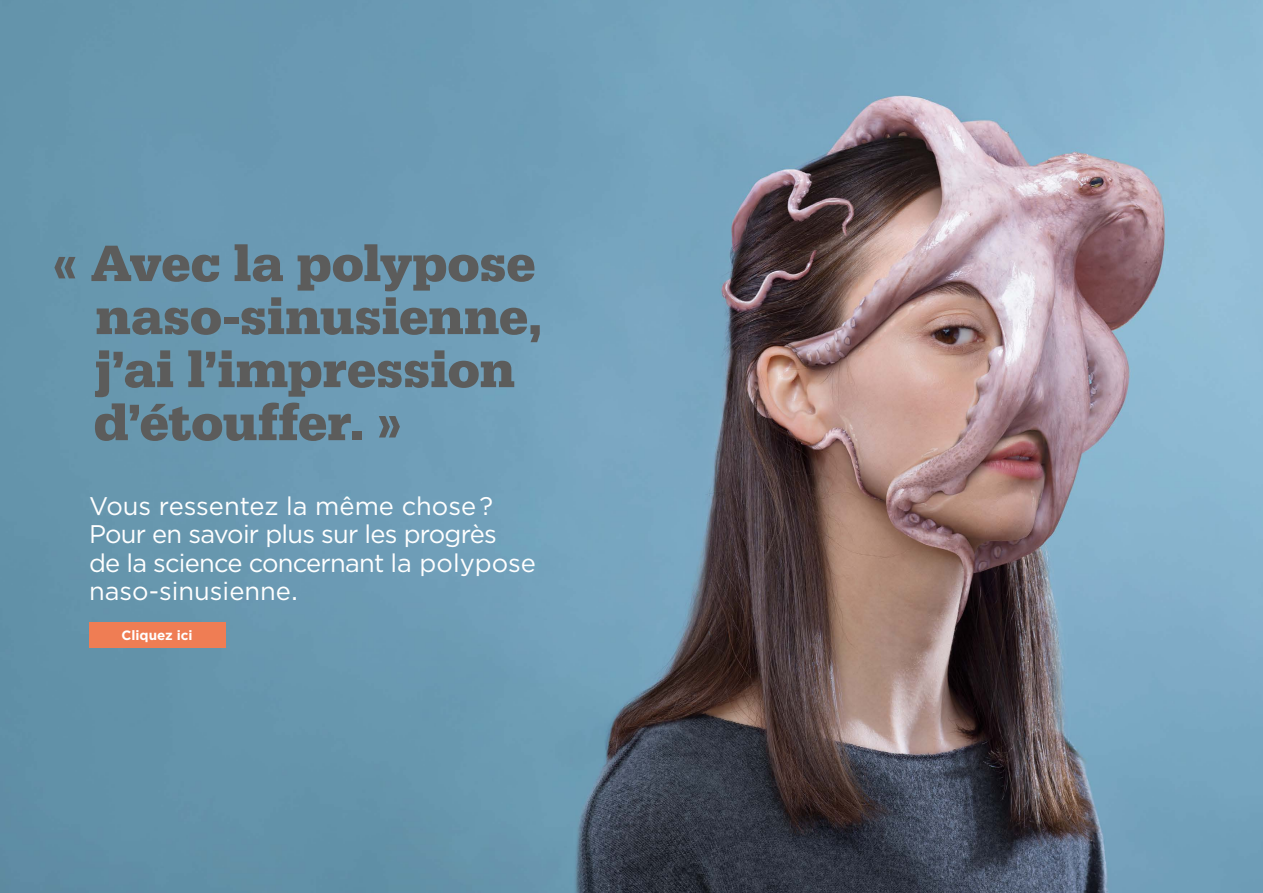
<style>
.page{position:relative;width:1263px;height:893px;background:#fff}
.page>*{position:absolute;margin:0;border:0;box-sizing:border-box;transform-origin:0 0}
.t1{font:700 53.1px/53.1px "Serifa";letter-spacing:-.005em;color:#5c5c5b}
.t2{font:25.5px/28.5px "Gotham";letter-spacing:-.03em;color:#fff}
.t3{font:700 13.5px "Gotham";color:#fff}
</style>
<div class="page">
<img style="left:0;top:0;width:1263px;height:893px">
<div style="left:89px;top:622px;width:136px;height:25px;background:#ef7d54"></div>
<h1 class="t1" style="left:94px;top:237px;width:450px;text-indent:-41px">« Avec la polypose naso-sinusienne, j’ai l’impression d’étouffer. »</h1>
<p class="t2" style="left:89px;top:491px;width:448px">Vous ressentez la même chose ?<br>Pour en savoir plus sur les progrès<br>de la science concernant la polypose naso-sinusienne.</p>
<p class="t3" style="left:121px;top:626px;width:73px">Cliquez ici</p>
</div>
